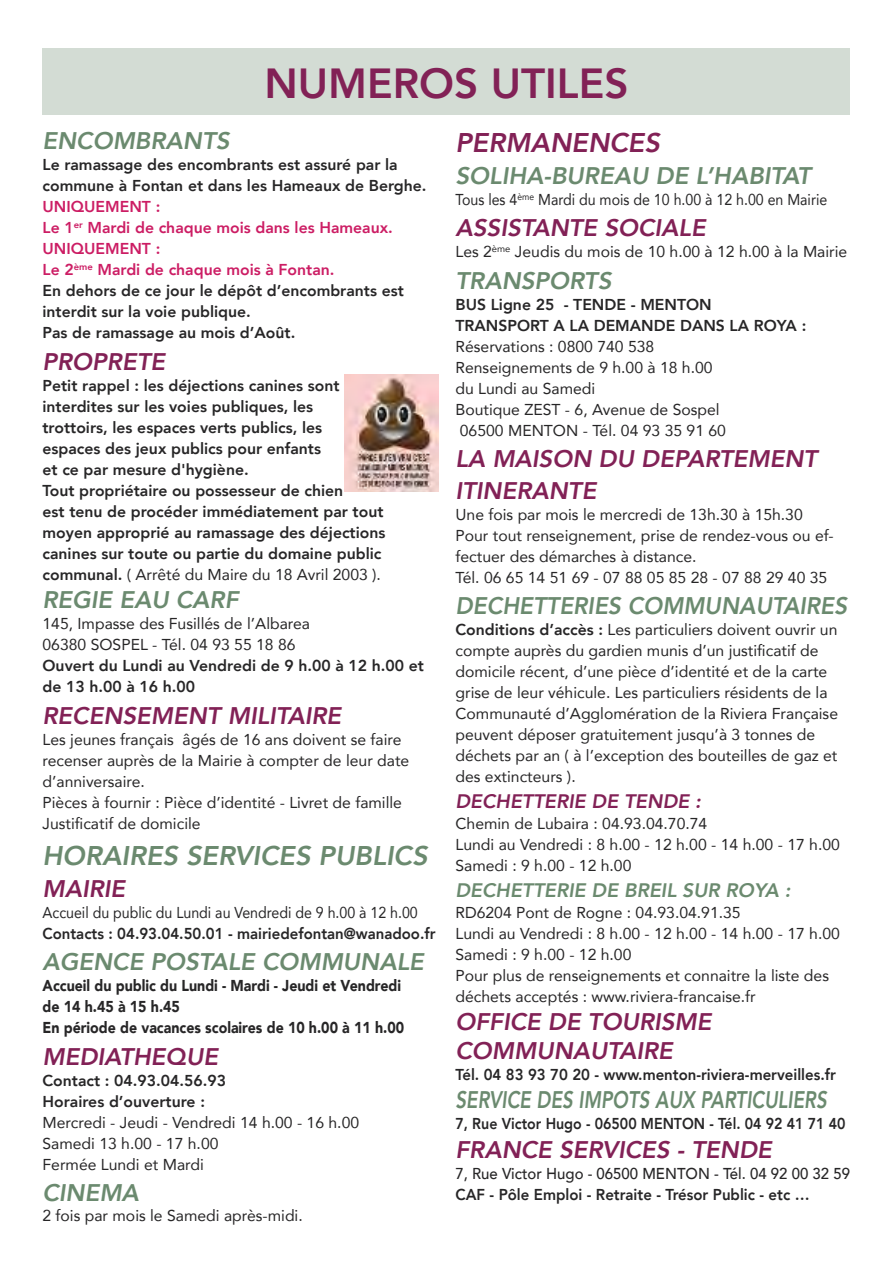
<style>
.page{position:relative;width:893px;height:1263px;background:#fff}
.page>*{position:absolute;margin:0;border:0;box-sizing:border-box;transform-origin:0 0}
.t1{font:800 42px "Avenir";color:#822156}
.t2{font:italic 800 27px "Avenir";color:#6b8a6f}
.t3{font:italic 800 27px "Avenir";color:#822156}
.t4{font:italic 800 24px/31.5px "Avenir";color:#822156}
.t5{font:italic 800 24px "Avenir";color:#6b8a6f}
.t6{font:italic 800 24px "Avenir";color:#6b8a6f;scale:.78 1}
.t7{font:italic 800 24px "Avenir";color:#6b8a6f;scale:.95 1}
.t8{font:italic 800 19.5px "Avenir";color:#6b8a6f}
.t9{font:italic 800 19.5px "Avenir";color:#822156}
.t10{font:15.75px/21px "Avenir";color:#272627}
.t11{font:800 15.75px/21px "Avenir";color:#272627}
.t12{font:800 15.75px "Avenir";color:#272627;scale:.95 1}
.t13{font:900 15.75px/21px "Avenir";color:#272627;scale:.9 1}
.t14{font:15.75px "Avenir";color:#272627;scale:.9 1}
.t15{font:800 15.75px "Avenir";color:#272627;scale:.9 1}
.t16{font:500 15.75px "Avenir";color:#272627;scale:.95 1}
.s1{color:#cc1d64}
.s2{font-weight:400}
.s3{font-weight:800}
</style>
<div class="page">
<img style="left:344px;top:375px;width:94px;height:117px">
<div style="left:43px;top:49px;width:807px;height:66px;background:#d3dcd4"></div>
<h1 class="t1" style="left:264px;top:56px;width:365px">NUMEROS UTILES</h1>
<h3 class="t5" style="left:43px;top:125px;width:189px">ENCOMBRANTS</h3>
<p class="t11" style="left:43px;top:155px;width:386px">Le ramassage des encombrants est assuré par la commune à Fontan et dans les Hameaux de Berghe.</p>
<p class="t11" style="left:43px;top:197px;width:363px"><span class="s1">UNIQUEMENT :<br>Le 1</span><sup>er</sup> <span class="s1">Mardi de chaque mois dans les Hameaux.<br>UNIQUEMENT :<br>Le 2</span><sup>ème</sup> <span class="s1">Mardi de chaque mois à Fontan.<br></span>En dehors de ce jour le dépôt d’encombrants est interdit sur la voie publique.<br>Pas de ramassage au mois d’Août.</p>
<h3 class="t4" style="left:43px;top:347px;width:124px">PROPRETE</h3>
<p class="t11" style="left:43px;top:375px;width:344px">Petit rappel : les déjections canines sont interdites sur les voies publiques, les<br>trottoirs, les espaces verts publics, les<br>espaces des jeux publics pour enfants<br>et ce par mesure d'hygiène.<br>Tout propriétaire ou possesseur de chien<br>est tenu de procéder immédiatement par tout moyen approprié au ramassage des déjections canines sur toute ou partie du domaine public communal. <span class="s2">( Arrêté du Maire du 18 Avril 2003 ).</span></p>
<h3 class="t5" style="left:43px;top:584px;width:197px">REGIE EAU CARF</h3>
<p class="t10" style="left:43px;top:614px;width:269px">145, Impasse des Fusillés de l’Albarea<br>06380 SOSPEL - Tél. 04 93 55 18 86</p>
<p class="t11" style="left:43px;top:656px;width:383px">Ouvert du Lundi au Vendredi de 9 h.00 à 12 h.00 et de 13 h.00 à 16 h.00</p>
<h3 class="t4" style="left:43px;top:701px;width:300px">RECENSEMENT MILITAIRE</h3>
<p class="t10" style="left:43px;top:729px;width:368px">Les jeunes français âgés de 16 ans doivent se faire recenser auprès de la Mairie à compter de leur date d’anniversaire.<br>Pièces à fournir : Pièce d’identité - Livret de famille Justificatif de domicile</p>
<h2 class="t2" style="left:43px;top:838px;width:387px">HORAIRES SERVICES PUBLICS</h2>
<h3 class="t4" style="left:43px;top:873px;width:84px">MAIRIE</h3>
<p class="t14" style="left:43px;top:902px;width:419px">Accueil du public du Lundi au Vendredi de 9 h.00 à 12 h.00</p>
<p class="t12" style="left:43px;top:923px;width:415px">Contacts : 04.93.04.50.01 - mairiedefontan@wanadoo.fr</p>
<h3 class="t5" style="left:43px;top:946px;width:383px">AGENCE POSTALE COMMUNALE</h3>
<p class="t13" style="left:43px;top:975px;width:403px">Accueil du public du Lundi - Mardi - Jeudi et Vendredi de 14 h.45 à 15 h.45<br>En période de vacances scolaires de 10 h.00 à 11 h.00</p>
<h3 class="t4" style="left:43px;top:1041px;width:177px">MEDIATHEQUE</h3>
<p class="t11" style="left:43px;top:1070px;width:185px">Contact : 04.93.04.56.93<br>Horaires d’ouverture :</p>
<p class="t10" style="left:43px;top:1112px;width:318px">Mercredi - Jeudi - Vendredi 14 h.00 - 16 h.00<br>Samedi 13 h.00 - 17 h.00<br>Fermée Lundi et Mardi</p>
<h3 class="t5" style="left:43px;top:1177px;width:98px">CINEMA</h3>
<p class="t10" style="left:43px;top:1205px;width:262px">2 fois par mois le Samedi après-midi.</p>
<h2 class="t3" style="left:455px;top:125px;width:206px">PERMANENCES</h2>
<h3 class="t5" style="left:455px;top:160px;width:357px">SOLIHA-BUREAU DE L’HABITAT</h3>
<p class="t14" style="left:455px;top:189px;width:415px">Tous les 4<sup>ème</sup> Mardi du mois de 10 h.00 à 12 h.00 en Mairie</p>
<h3 class="t4" style="left:455px;top:213px;width:252px">ASSISTANTE SOCIALE</h3>
<p class="t10" style="left:455px;top:242px;width:393px">Les 2<sup>ème</sup> Jeudis du mois de 10 h.00 à 12 h.00 à la Mairie</p>
<h3 class="t5" style="left:455px;top:265px;width:158px">TRANSPORTS</h3>
<p class="t11" style="left:455px;top:294px;width:352px">BUS Ligne 25 - TENDE - MENTON<br>TRANSPORT A LA DEMANDE DANS LA ROYA :</p>
<p class="t10" style="left:455px;top:336px;width:272px">Réservations : 0800 740 538<br>Renseignements de 9 h.00 à 18 h.00 du Lundi au Samedi<br>Boutique ZEST - 6, Avenue de Sospel<br>06500 MENTON - Tél. 04 93 35 91 60</p>
<h3 class="t4" style="left:455px;top:444px;width:363px">LA MAISON DU DEPARTEMENT<br>ITINERANTE</h3>
<p class="t10" style="left:455px;top:504px;width:380px">Une fois par mois le mercredi de 13h.30 à 15h.30<br>Pour tout renseignement, prise de rendez-vous ou ef&shy;fectuer des démarches à distance.<br>Tél. 06 65 14 51 69 - 07 88 05 85 28 - 07 88 29 40 35</p>
<h3 class="t7" style="left:455px;top:590px;width:414px">DECHETTERIES COMMUNAUTAIRES</h3>
<p class="t10" style="left:455px;top:620px;width:384px"><span class="s3">Conditions d’accès :</span> Les particuliers doivent ouvrir un compte auprès du gardien munis d’un justificatif de domicile récent, d’une pièce d’identité et de la carte grise de leur véhicule. Les particuliers résidents de la Communauté d’Agglomération de la Riviera Française peuvent déposer gratuitement jusqu’à 3 tonnes de déchets par an ( à l’exception des bouteilles de gaz et des extincteurs ).</p>
<p class="t9" style="left:455px;top:788px;width:247px">DECHETTERIE DE TENDE :</p>
<p class="t10" style="left:455px;top:813px;width:386px">Chemin de Lubaira : 04.93.04.70.74<br>Lundi au Vendredi : 8 h.00 - 12 h.00 - 14 h.00 - 17 h.00<br>Samedi : 9 h.00 - 12 h.00</p>
<p class="t8" style="left:455px;top:877px;width:337px">DECHETTERIE DE BREIL SUR ROYA :</p>
<p class="t10" style="left:455px;top:902px;width:386px">RD6204 Pont de Rogne : 04.93.04.91.35<br>Lundi au Vendredi : 8 h.00 - 12 h.00 - 14 h.00 - 17 h.00<br>Samedi : 9 h.00 - 12 h.00<br>Pour plus de renseignements et connaitre la liste des déchets acceptés : www.riviera-francaise.fr</p>
<h3 class="t4" style="left:455px;top:1008px;width:257px;line-height:28.5px">OFFICE DE TOURISME<br>COMMUNAUTAIRE</h3>
<p class="t12" style="left:455px;top:1064px;width:402px">Tél. 04 83 93 70 20 - www.menton-riviera-merveilles.fr</p>
<h3 class="t6" style="left:455px;top:1084px;width:477px">SERVICE DES IMPOTS AUX PARTICULIERS</h3>
<p class="t15" style="left:455px;top:1113px;width:435px">7, Rue Victor Hugo - 06500 MENTON - Tél. 04 92 41 71 40</p>
<h3 class="t4" style="left:455px;top:1134px;width:318px">FRANCE SERVICES - TENDE</h3>
<p class="t16" style="left:455px;top:1163px;width:417px">7, Rue Victor Hugo - 06500 MENTON - Tél. 04 92 00 32 59</p>
<p class="t12" style="left:455px;top:1184px;width:374px">CAF - Pôle Emploi - Retraite - Trésor Public - etc …</p>
</div>
